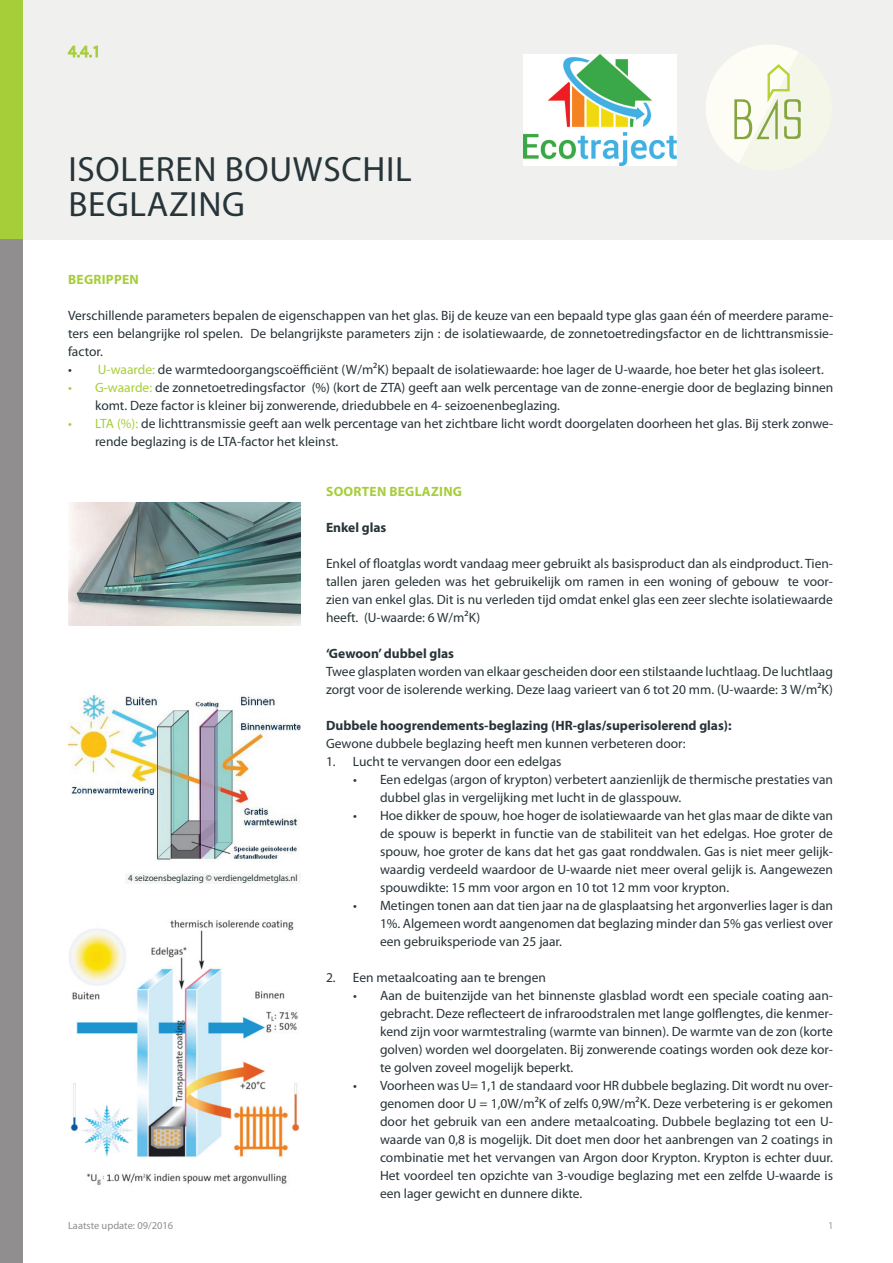
<style>
.page{position:relative;width:893px;height:1263px;background:#fff}
.page>*{position:absolute;margin:0;border:0;box-sizing:border-box;transform-origin:0 0}
.t1{font:35.25px/35.2px "Myriad Pro";letter-spacing:.02em;color:#273438}
.t2{font:16.8px "Myriad Pro";color:#a6ce39}
.t3{font:13.5px/18px "Myriad Pro";color:#273438;text-align:justify}
.t4{font:700 13.5px "Myriad Pro";color:#273438}
.t5{font:700 13.5px "Myriad Pro";letter-spacing:.02em;color:#a6ce39}
.t6{font:10.5px "Myriad Pro";color:#908e8e}
.t7{font:10.5px "Myriad Pro";color:#95a3a8}
.t8{font:9px "Myriad Pro";color:#273438}
.s1{color:#a6ce39}
</style>
<div class="page">
<div style="left:0;top:0;width:893px;height:239px;background:#f0f0ef"></div>
<svg style="left:706px;top:45px;width:95px;height:118px"></svg>
<div style="left:0;top:0;width:23px;height:239px;background:#a6ce39"></div>
<div style="left:0;top:239px;width:23px;height:1024px;background:#908e8e"></div>
<img style="left:524px;top:54px;width:153px;height:112px">
<img style="left:69px;top:919px;width:230px;height:267px">
<img style="left:68px;top:695px;width:233px;height:165px">
<div style="left:125px;top:873px;width:176px;height:10px;background:#f6f6f6"></div>
<svg style="left:68px;top:45px;width:30px;height:13px"></svg>
<img style="left:68px;top:502px;width:233px;height:124px">
<p class="t2" style="left:68px;top:41px;width:34px">4.4.1</p>
<h1 class="t1" style="left:68px;top:151px;width:345px">ISOLEREN BOUWSCHIL<br>BEGLAZING</h1>
<p class="t5" style="left:68px;top:271px;width:9px">begri</p>
<p class="t5" style="left:106px;top:271px;width:25px">ppen</p>
<p class="t3" style="left:68px;top:307px;width:767px">Verschillende parameters bepalen de eigenschappen van het glas. Bij de keuze van een bepaald type glas gaan één of meerdere parame&shy;ters een belangrijke rol spelen. De belangrijkste parameters zijn : de isolatiewaarde, de zonnetoetredingsfactor en de lichttransmissie&shy;factor.</p>
<p class="t3" style="left:68px;top:361px;width:757px">• <span class="s1">U-waarde:</span> de warmtedoorgangscoëfficiënt (W/m²K) bepaalt de isolatiewaarde: hoe lager de U-waarde, hoe beter het glas isoleert.</p>
<p class="t3" style="left:95px;top:379px;width:740px;text-indent:-27px"><span class="s1">• G-waarde:</span> de zonnetoetredingsfactor (%) (kort de ZTA) geeft aan welk percentage van de zonne-energie door de beglazing binnen komt. Deze factor is kleiner bij zonwerende, driedubbele en 4- seizoenenbeglazing.</p>
<p class="t3" style="left:95px;top:415px;width:740px;text-indent:-27px"><span class="s1">• LTA (%):</span> de lichttransmissie geeft aan welk percentage van het zichtbare licht wordt doorgelaten doorheen het glas. Bij sterk zonwe&shy;rende beglazing is de LTA-factor het kleinst.</p>
<p class="t8" style="left:128px;top:873px;width:171px">4 seizoensbeglazing © verdiengeldmetglas.nl</p>
<p class="t5" style="left:326px;top:483px;width:137px">SOORTEN BEGLAZING</p>
<p class="t4" style="left:326px;top:519px;width:62px">Enkel glas</p>
<p class="t3" style="left:326px;top:554px;width:509px">Enkel of floatglas wordt vandaag meer gebruikt als basisproduct dan als eindproduct. Tien&shy;tallen jaren geleden was het gebruikelijk om ramen in een woning of gebouw te voor&shy;zien van enkel glas. Dit is nu verleden tijd omdat enkel glas een zeer slechte isolatiewaarde heeft. (U-waarde: 6 W/m²K)</p>
<p class="t4" style="left:326px;top:645px;width:130px">‘Gewoon’ dubbel glas</p>
<p class="t3" style="left:326px;top:662px;width:508px">Twee glasplaten worden van elkaar gescheiden door een stilstaande luchtlaag. De luchtlaag zorgt voor de isolerende werking. Deze laag varieert van 6 tot 20 mm. (U-waarde: 3 W/m²K)</p>
<p class="t4" style="left:326px;top:717px;width:407px">Dubbele hoogrendements-beglazing (HR-glas/superisolerend glas):</p>
<p class="t3" style="left:326px;top:734px;width:361px">Gewone dubbele beglazing heeft men kunnen verbeteren door:</p>
<p class="t3" style="left:326px;top:752px;width:237px">1. Lucht te vervangen door een edelgas</p>
<p class="t3" style="left:380px;top:770px;width:454px;text-indent:-27px">• Een edelgas (argon of krypton) verbetert aanzienlijk de thermische prestaties van dubbel glas in vergelijking met lucht in de glasspouw.</p>
<p class="t3" style="left:380px;top:806px;width:455px;text-indent:-27px">• Hoe dikker de spouw, hoe hoger de isolatiewaarde van het glas maar de dikte van de spouw is beperkt in functie van de stabiliteit van het edelgas. Hoe groter de spouw, hoe groter de kans dat het gas gaat ronddwalen. Gas is niet meer gelijk&shy;waardig verdeeld waardoor de U-waarde niet meer overal gelijk is. Aangewezen spouwdikte: 15 mm voor argon en 10 tot 12 mm voor krypton.</p>
<p class="t3" style="left:380px;top:896px;width:455px;text-indent:-27px">• Metingen tonen aan dat tien jaar na de glasplaatsing het argonverlies lager is dan 1%. Algemeen wordt aangenomen dat beglazing minder dan 5% gas verliest over een gebruiksperiode van 25 jaar.</p>
<p class="t3" style="left:326px;top:968px;width:222px">2. Een metaalcoating aan te brengen</p>
<p class="t3" style="left:380px;top:986px;width:455px;text-indent:-27px">• Aan de buitenzijde van het binnenste glasblad wordt een speciale coating aan&shy;gebracht. Deze reflecteert de infraroodstralen met lange golflengtes, die kenmer&shy;kend zijn voor warmtestraling (warmte van binnen). De warmte van de zon (korte golven) worden wel doorgelaten. Bij zonwerende coatings worden ook deze kor&shy;te golven zoveel mogelijk beperkt.</p>
<p class="t3" style="left:380px;top:1076px;width:455px;text-indent:-27px">• Voorheen was U= 1,1 de standaard voor HR dubbele beglazing. Dit wordt nu over&shy;genomen door U = 1,0W/m²K of zelfs 0,9W/m²K. Deze verbetering is er gekomen door het gebruik van een andere metaalcoating. Dubbele beglazing tot een U&shy;waarde van 0,8 is mogelijk. Dit doet men door het aanbrengen van 2 coatings in combinatie met het vervangen van Argon door Krypton. Krypton is echter duur.<br>Het voordeel ten opzichte van 3-voudige beglazing met een zelfde U-waarde is een lager gewicht en dunnere dikte.</p>
<p class="t6" style="left:68px;top:1219px;width:107px">Laatste update: 09/2016</p>
<p class="t7" style="left:828px;top:1219px;width:7px">1</p>
</div>
